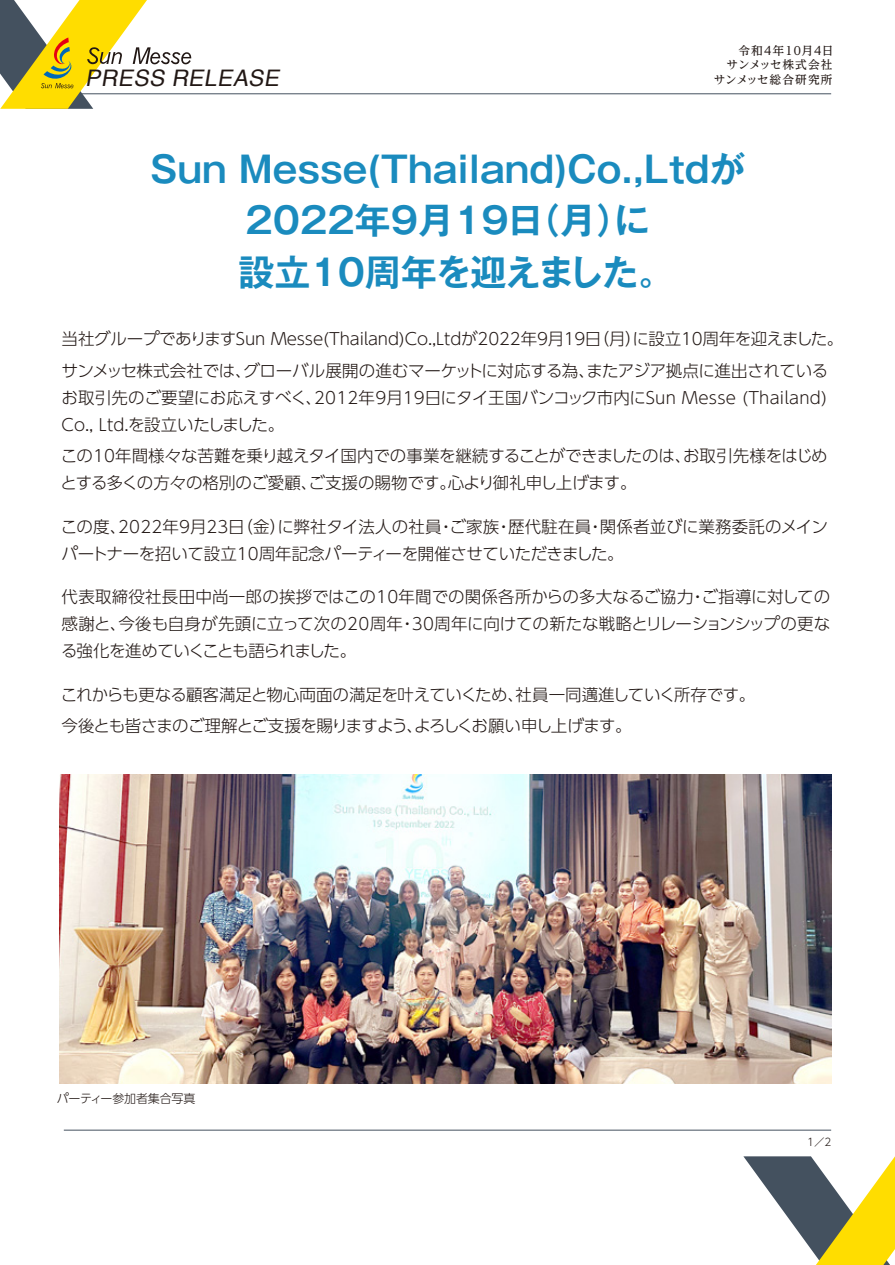
<style>
.page{position:relative;width:895px;height:1265px;background:#fff}
.page>*{position:absolute;margin:0;border:0;box-sizing:border-box;transform-origin:0 0}
.t1{font:700 36px/51px "Gothic MB101 Pro De";color:#1a8bbe;text-align:center}
.t2{font:italic 22.8px "Helvetica";color:#221815}
.t3{font:300 16.5px/27px "UD Shin Go Pro";letter-spacing:-.015em;color:#221815}
.t4{font:300 16.5px/31.5px "UD Shin Go Pro";letter-spacing:-.035em;color:#221815}
.t5{font:300 12px "UD Shin Go Pro";letter-spacing:-.015em;color:#221815}
.t6{font:500 11.7px/14.4px "UD Reimin Pro";letter-spacing:.06em;color:#221815;text-align:right}
.t7{font:300 10.5px "UD Shin Go Pro";color:#221815}
</style>
<div class="page">
<svg style="left:743px;top:1156px;width:151px;height:108px"></svg>
<hr style="left:81px;top:93px;width:750px;height:1px;background:#44515f">
<svg style="left:0;top:0;width:191px;height:109px"></svg>
<hr style="left:64px;top:1129px;width:767px;height:1px;background:#44515f">
<img style="left:60px;top:774px;width:771px;height:309px">
<h2 class="t2" style="left:85px;top:60px;width:201px">PRESS RELEASE</h2>
<p class="t6" style="left:713px;top:43px;width:121px">令和4年10月4日<br>サンメッセ株式会社サンメッセ総合研究所</p>
<h1 class="t1" style="left:150px;top:140px;width:596px">Sun Messe(Thailand)Co.,Ltdが<br>2022年9月19日（月）に<br>設立10周年を迎えました。</h1>
<p class="t3" style="left:61px;top:322px;width:783px;line-height:31.5px">当社グループでありますSun Messe(Thailand)Co.,Ltdが2022年9月19日（月）に設立10周年を迎えました。サンメッセ株式会社では、グローバル展開の進むマーケットに対応する為、またアジア拠点に進出されている</p>
<p class="t3" style="left:61px;top:383px;width:767px">お取引先のご要望にお応えすべく、2012年9月19日にタイ王国バンコック市内にSun Messe (Thailand)<br>Co., Ltd.を設立いたしました。</p>
<p class="t3" style="left:61px;top:442px;width:768px">この10年間様々な苦難を乗り越えタイ国内での事業を継続することができましたのは、お取引先様をはじめとする多くの方々の格別のご愛顧、ご支援の賜物です。心より御礼申し上げます。</p>
<p class="t3" style="left:61px;top:512px;width:768px">この度、2022年9月23日（金）に弊社タイ法人の社員・ご家族・歴代駐在員・関係者並びに業務委託のメインパートナーを招いて設立10周年記念パーティーを開催させていただきました。</p>
<p class="t3" style="left:61px;top:583px;width:770px;text-align:justify">代表取締役社長田中尚一郎の挨拶ではこの10年間での関係各所からの多大なるご協力・ご指導に対しての感謝と、今後も自身が先頭に立って次の20周年・30周年に向けての新たな戦略とリレーションシップの更なる強化を進めていくことも語られました。</p>
<p class="t4" style="left:61px;top:678px;width:696px">これからも更なる顧客満足と物心両面の満足を叶えていくため、社員一同邁進していく所存です。今後とも皆さまのご理解とご支援を賜りますよう、よろしくお願い申し上げます。</p>
<p class="t5" style="left:57px;top:1089px;width:140px">パーティー参加者集合写真</p>
<p class="t7" style="left:807px;top:1133px;width:26px">1／2</p>
</div>
